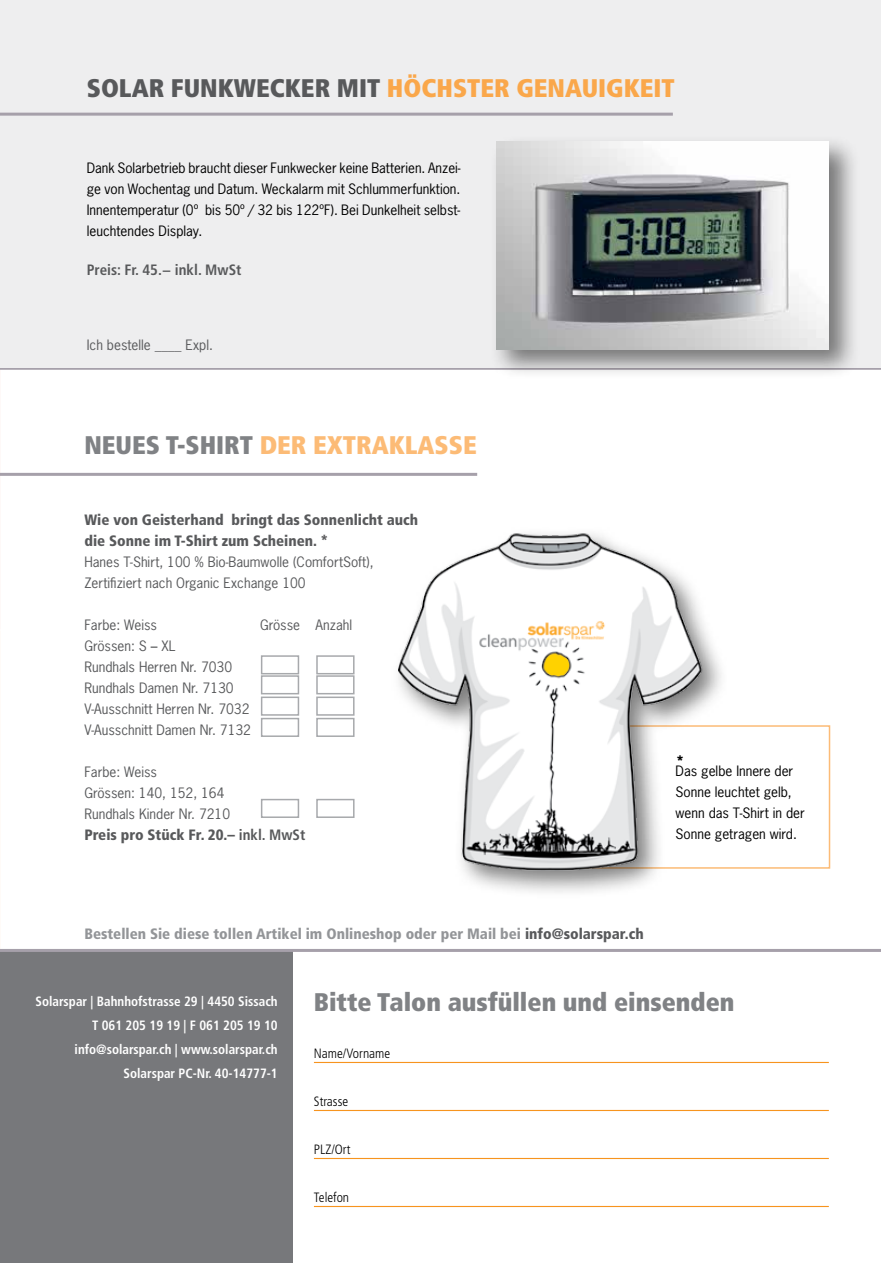
<style>
.page{position:relative;width:881px;height:1263px;background:#fff}
.page>*{position:absolute;margin:0;border:0;box-sizing:border-box;transform-origin:0 0}
.t1{font:900 condensed 25.5px "Frutiger";color:#faa74a}
.t2{font:900 condensed 25.5px "Frutiger";color:#808285}
.t3{font:900 condensed 25.5px "Frutiger";color:#fcbb76}
.t4{font:900 condensed 15px/21px "Frutiger";color:#58595b}
.t5{font:900 condensed 15px "Frutiger";color:#939598}
.t6{font:700 condensed 15px "Frutiger";color:#58595b}
.t7{font:700 15px "News Gothic Std";color:#000}
.t8{font:13.5px/21px "News Gothic Std";color:#58595b}
.t9{font:13.5px/21px "News Gothic Std";color:#000}
.t10{font:700 condensed 13.5px/24px "Frutiger";color:#fff;text-align:right}
.t11{font:300 condensed 13.5px "Frutiger";color:#000}
.s1{color:#58595b}
.s2{color:#808285}
.s3{font-family:"Frutiger";font-weight:700;font-stretch:condensed}
.s4{font-weight:700}
</style>
<div class="page">
<hr style="left:0;top:473px;width:477px;height:3px;background:#a6a0aa">
<div style="left:0;top:950px;width:292px;height:313px;background:#77787b"></div>
<hr style="left:314px;top:1062px;width:514px;height:1px;background:#f7941e">
<hr style="left:314px;top:1110px;width:514px;height:1px;background:#f7941e">
<hr style="left:314px;top:1158px;width:514px;height:1px;background:#f7941e">
<hr style="left:314px;top:1206px;width:514px;height:1px;background:#f7941e">
<div style="left:527px;top:725px;width:302px;height:144px;border:2px solid #fcbb76"></div>
<div style="left:391px;top:527px;width:337px;height:372px;background:#000;opacity:.51"></div>
<img style="left:398px;top:531px;width:308px;height:340px">
<hr style="left:0;top:949px;width:880px;height:3px;background:#a6a0aa">
<hr style="left:0;top:367px;width:880px;height:3px;background:#a6a0aa">
<div style="left:1px;top:0;width:879px;height:368px;background:#eeeeef"></div>
<hr style="left:0;top:113px;width:672px;height:3px;background:#a6a0aa">
<div style="left:490px;top:135px;width:369px;height:245px;background:#000;opacity:.5"></div>
<img style="left:496px;top:142px;width:332px;height:208px">
<div style="left:261px;top:655px;width:38px;height:19px;background:#fff;border:2px solid #a7a9ac"></div>
<div style="left:316px;top:655px;width:38px;height:19px;background:#fff;border:2px solid #a7a9ac"></div>
<div style="left:261px;top:675px;width:38px;height:19px;background:#fff;border:2px solid #a7a9ac"></div>
<div style="left:316px;top:675px;width:38px;height:19px;background:#fff;border:2px solid #a7a9ac"></div>
<div style="left:261px;top:696px;width:38px;height:20px;background:#fff;border:2px solid #a7a9ac"></div>
<div style="left:316px;top:696px;width:38px;height:20px;background:#fff;border:2px solid #a7a9ac"></div>
<div style="left:261px;top:718px;width:38px;height:19px;background:#fff;border:2px solid #a7a9ac"></div>
<div style="left:316px;top:718px;width:38px;height:19px;background:#fff;border:2px solid #a7a9ac"></div>
<div style="left:261px;top:799px;width:38px;height:19px;background:#fff;border:2px solid #a7a9ac"></div>
<div style="left:316px;top:799px;width:38px;height:19px;background:#fff;border:2px solid #a7a9ac"></div>
<h1 class="t1" style="left:87px;top:72px;width:589px"><span class="s1">SOLAR FUNKWECKER MIT</span> HÖCHSTER GENAUIGKEIT</h1>
<p class="t9" style="left:87px;top:158px;width:375px;text-align:justify">Dank Solarbetrieb braucht dieser Funkwecker keine Batterien. Anzei&shy;ge von Wochentag und Datum. Weckalarm mit Schlummerfunktion.<br>Innentemperatur (0º bis 50º / 32 bis 122ºF). Bei Dunkelheit selbst&shy;leuchtendes Display.</p>
<p class="t6" style="left:87px;top:261px;width:156px">Preis: Fr. 45.− inkl. MwSt</p>
<p class="t8" style="left:87px;top:334px;width:128px">Ich bestelle ____ Expl.</p>
<h1 class="t3" style="left:84px;top:429px;width:393px"><span class="s2">NEUES T-SHIRT</span> DER EXTRAKLASSE</h1>
<p class="t4" style="left:84px;top:509px;width:335px">Wie von Geisterhand bringt das Sonnenlicht auch die Sonne im T-Shirt zum Scheinen. *</p>
<p class="t8" style="left:84px;top:551px;width:291px">Hanes T-Shirt, 100 % Bio-Baumwolle (ComfortSoft),<br>Zertifiziert nach Organic Exchange 100</p>
<p class="t8" style="left:84px;top:614px;width:74px">Farbe: Weiss</p>
<p class="t8" style="left:260px;top:614px;width:94px">Grösse Anzahl</p>
<p class="t8" style="left:84px;top:635px;width:168px">Grössen: S <span class="s3">–</span> XL<br>Rundhals Herren Nr. 7030<br>Rundhals Damen Nr. 7130<br>V-Ausschnitt Herren Nr. 7032<br>V-Ausschnitt Damen Nr. 7132</p>
<p class="t8" style="left:84px;top:761px;width:147px">Farbe: Weiss<br>Grössen: 140, 152, 164<br>Rundhals Kinder Nr. 7210</p>
<p class="t4" style="left:84px;top:824px;width:222px">Preis pro Stück Fr. 20.– <span class="s4">inkl. MwSt</span></p>
<p class="t7" style="left:675px;top:752px;width:11px">*</p>
<p class="t9" style="left:675px;top:761px;width:131px">Das gelbe Innere der<br>Sonne leuchtet gelb, wenn das T-Shirt in der<br>Sonne getragen wird.</p>
<p class="t5" style="left:84px;top:924px;width:560px">Bestellen Sie diese tollen Artikel im Onlineshop oder per Mail bei <span class="s1">info@solarspar.ch</span></p>
<p class="t10" style="left:36px;top:989px;width:243px">Solarspar | Bahnhofstrasse 29 | 4450 Sissach T 061 205 19 19 | F 061 205 19 10 info@solarspar.ch | www.solarspar.ch Solarspar PC-Nr. 40-14777-1</p>
<h1 class="t2" style="left:314px;top:986px;width:422px">Bitte Talon ausfüllen und einsenden</h1>
<p class="t11" style="left:314px;top:1045px;width:78px">Name/Vorname</p>
<p class="t11" style="left:314px;top:1093px;width:36px">Strasse</p>
<p class="t11" style="left:314px;top:1141px;width:38px">PLZ/Ort</p>
<p class="t11" style="left:314px;top:1189px;width:37px">Telefon</p>
</div>
